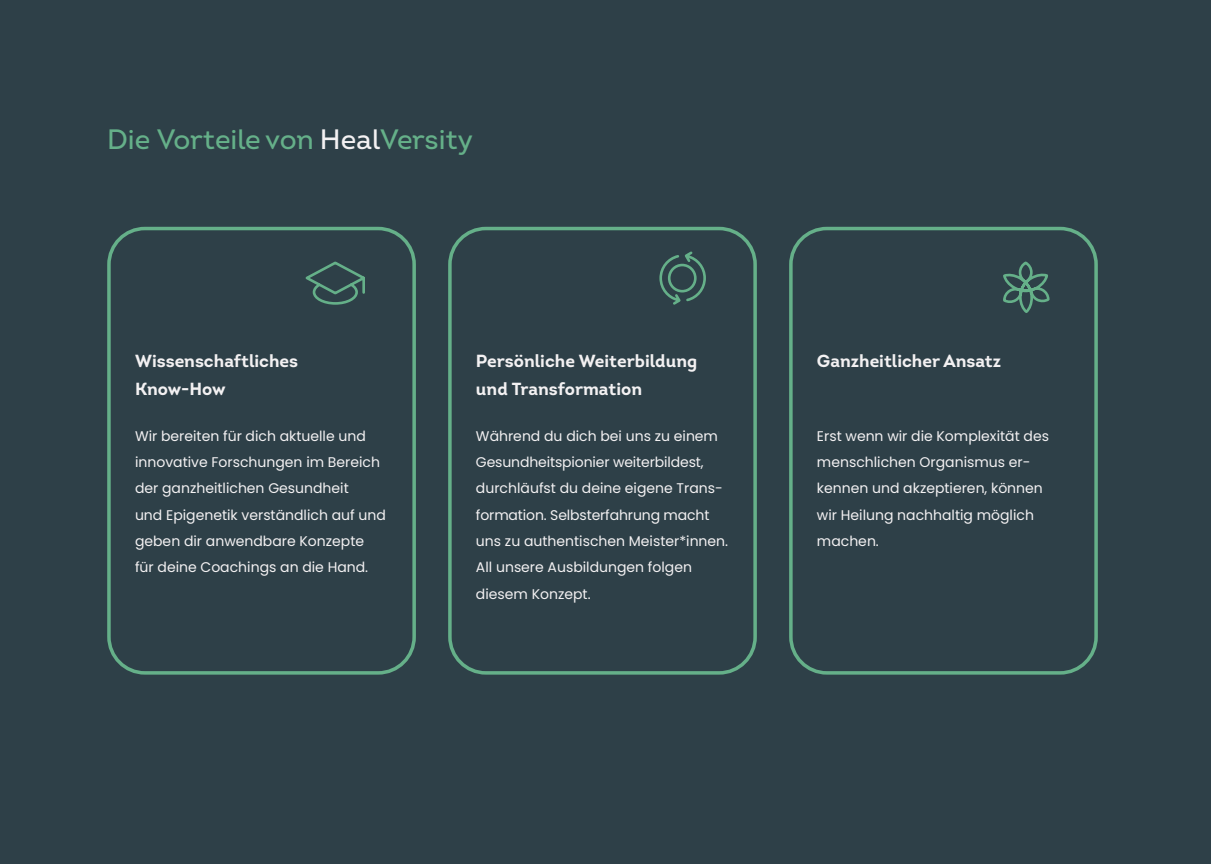
<style>
.page{position:relative;width:1211px;height:864px;background:#fff}
.page>*{position:absolute;margin:0;border:0;box-sizing:border-box;transform-origin:0 0}
.Headline_1{font:500 28px "Intro";color:#65b089}
.HEadline_4{font:700 17.5px/28px "Intro";color:#f3f1f2}
.Fließtext_klein{font:14px/26.2px "Poppins";color:#f3f1f2}
.s1{color:#f3f1f2}
</style>
<div class="page">
<div style="left:0;top:0;width:1210px;height:863px;background:#2e4048"></div>
<div style="left:107px;top:227px;width:309px;height:447px;border:4px solid #65b089;border-radius:36px"></div>
<div style="left:448px;top:227px;width:308px;height:447px;border:4px solid #65b089;border-radius:36px"></div>
<div style="left:789px;top:227px;width:308px;height:447px;border:4px solid #65b089;border-radius:36px"></div>
<svg style="left:1003px;top:261px;width:47px;height:52px"></svg>
<svg style="left:305px;top:261px;width:60px;height:44px"></svg>
<svg style="left:659px;top:251px;width:47px;height:54px"></svg>
<p class="Headline_1" style="left:107px;top:122px;width:367px">Die Vorteile von <span class="s1">Heal</span>Versity</p>
<p class="HEadline_4" style="left:135px;top:347px;width:165px">Wissenschaftliches<br>Know-How</p>
<p class="Fließtext_klein" style="left:135px;top:422px;width:252px">Wir bereiten für dich aktuelle und innovative Forschungen im Bereich der ganzheitlichen Gesundheit<br>und Epigenetik verständlich auf und geben dir anwendbare Konzepte für deine Coachings an die Hand.</p>
<p class="HEadline_4" style="left:476px;top:347px;width:223px">Persönliche Weiterbildung und Transformation</p>
<p class="Fließtext_klein" style="left:476px;top:422px;width:254px">Während du dich bei uns zu einem<br>Gesundheitspionier weiterbildest, durchläufst du deine eigene Trans&shy;formation. Selbsterfahrung macht uns zu authentischen Meister*innen.<br>All unsere Ausbildungen folgen diesem Konzept.</p>
<p class="HEadline_4" style="left:817px;top:347px;width:186px">Ganzheitlicher Ansatz</p>
<p class="Fließtext_klein" style="left:817px;top:422px;width:233px">Erst wenn wir die Komplexität des menschlichen Organismus er&shy;kennen und akzeptieren, können wir Heilung nachhaltig möglich machen.</p>
</div>
